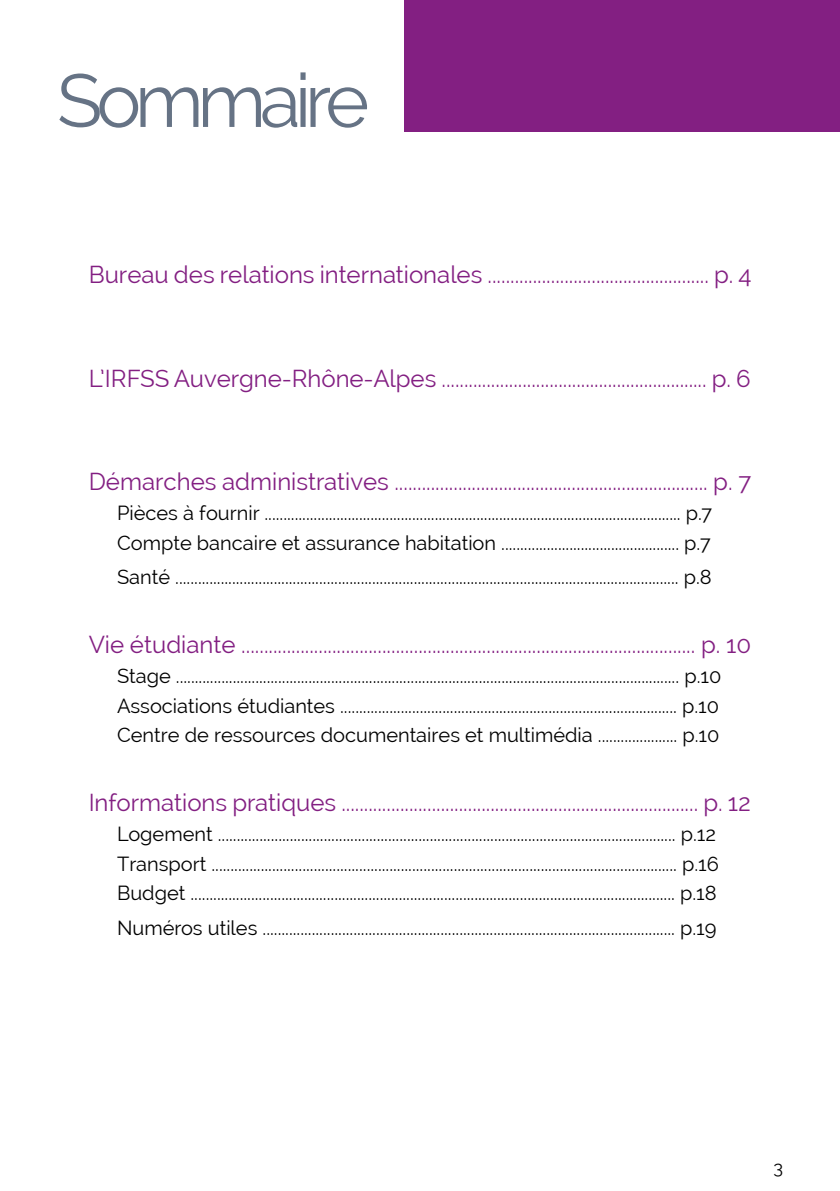
<style>
.page{position:relative;width:840px;height:1191px;background:#fff}
.page>*{position:absolute;margin:0;border:0;box-sizing:border-box;transform-origin:0 0}
.t1{font:74.6px "Raleway";letter-spacing:-.08em;color:#667385}
.t2{font:24px "Raleway";color:#831f82}
.t3{font:20px/29.6px "Raleway";color:#000}
.t4{font:18px "Raleway";color:#000}
</style>
<div class="page">
<div style="left:404px;top:0;width:435px;height:132px;background:#831f82"></div>
<h1 class="t1" style="left:57px;top:57px;width:314px">Sommaire</h1>
<p class="t2" style="left:89px;top:261px;width:664px">Bureau des relations internationales ................................................. p. 4</p>
<p class="t2" style="left:89px;top:364px;width:663px">L’IRFSS Auvergne-Rhône-Alpes ........................................................... p. 6</p>
<p class="t2" style="left:89px;top:468px;width:663px">Démarches administratives ..................................................................... p. 7</p>
<p class="t3" style="left:117px;top:498px;width:596px">Pièces à fournir .............................................................................................................. p.7<br>Compte bancaire et assurance habitation ............................................... p.7</p>
<p class="t3" style="left:117px;top:562px;width:596px">Santé ..................................................................................................................................... p.8</p>
<p class="t2" style="left:89px;top:631px;width:663px">Vie étudiante .................................................................................................... p. 10</p>
<p class="t3" style="left:117px;top:661px;width:605px;text-align:justify">Stage ..................................................................................................................................... p.10<br>Associations étudiantes ......................................................................................... p.10<br>Centre de ressources documentaires et multimédia ..................... p.10</p>
<p class="t2" style="left:89px;top:788px;width:663px">Informations pratiques ............................................................................... p. 12</p>
<p class="t3" style="left:117px;top:819px;width:603px">Logement ......................................................................................................................... p.12<br>Transport ........................................................................................................................... p.16<br>Budget ................................................................................................................................ p.18</p>
<p class="t3" style="left:117px;top:912px;width:600px">Numéros utiles ............................................................................................................. p.19</p>
<p class="t4" style="left:773px;top:1157px;width:11px">3</p>
</div>
